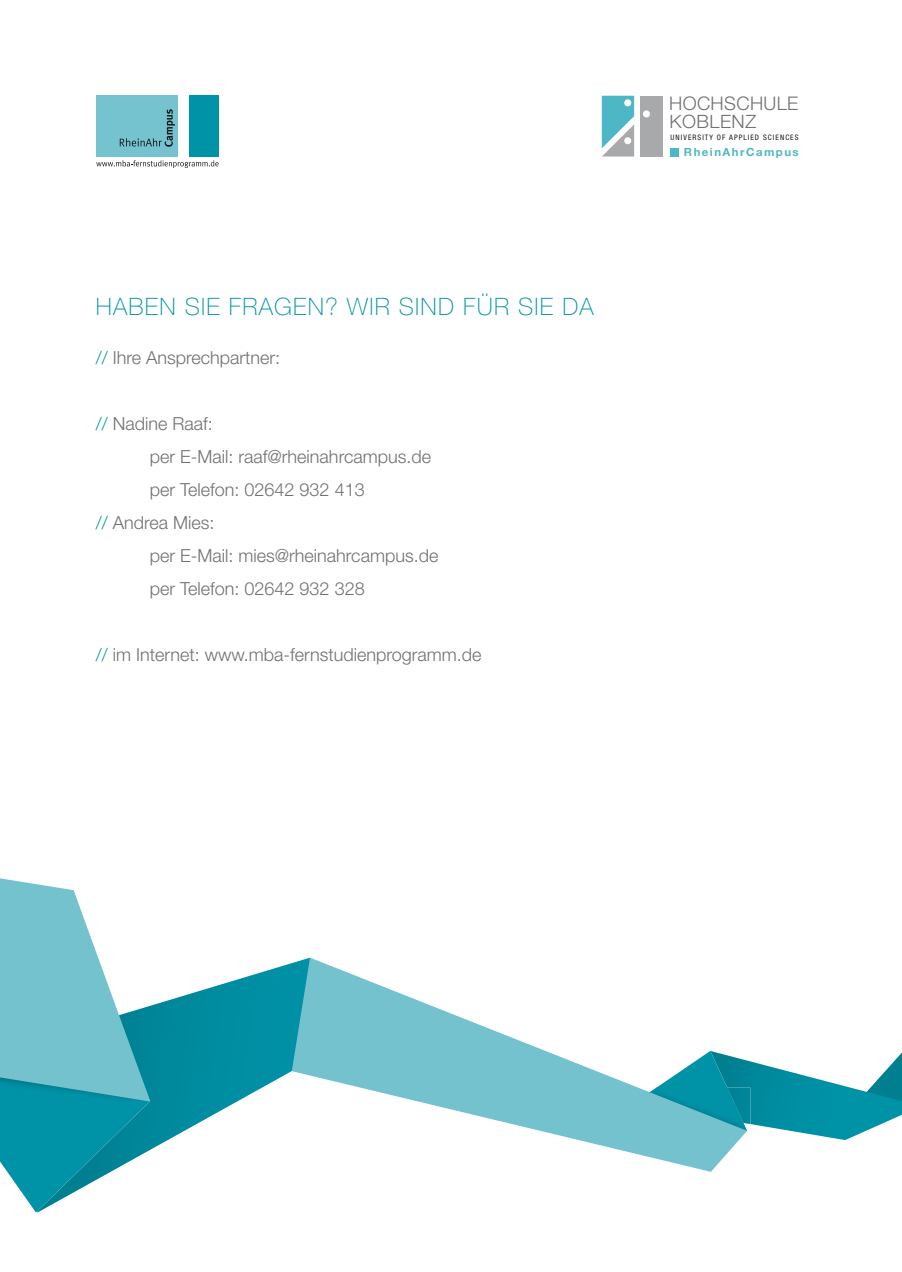
<style>
.page{position:relative;width:902px;height:1272px;background:#fff}
.page>*{position:absolute;margin:0;border:0;box-sizing:border-box;transform-origin:0 0}
.t1{font:100 24px "Helvetica Neue LT Pro";letter-spacing:.05em;color:#0093a8}
.t2{font:300 18.75px "Helvetica Neue LT Std";letter-spacing:.02em;color:#707173}
.t3{font:300 18.45px "Helvetica Neue LT Std";letter-spacing:.025em;color:#707173}
.t4{font:300 18px "Helvetica Neue LT Pro";color:#707173}
.t5{font:700 11.25px "Helvetica Neue LT Std";letter-spacing:.13em;color:#4eb7c5}
.t6{font:condensed 7.5px "Helvetica Neue LT Std";letter-spacing:.14em;color:#1a171c}
.s1{color:#0093a8}
</style>
<div class="page">
<div style="left:96px;top:96px;width:81px;height:61px;background:#75c3ce"></div>
<div style="left:189px;top:96px;width:29px;height:61px;background:#0093a8"></div>
<svg style="left:120px;top:109px;width:55px;height:38px"></svg>
<svg style="left:96px;top:160px;width:122px;height:8px"></svg>
<div style="left:640px;top:96px;width:22px;height:60px;background:#a7a9ab"></div>
<svg style="left:601px;top:96px;width:33px;height:60px;background:#81bfc8"></svg>
<div style="left:624px;top:99px;width:7px;height:7px;background:#fff;border-radius:50%"></div>
<div style="left:642px;top:110px;width:8px;height:7px;background:#fff;border-radius:50%"></div>
<div style="left:624px;top:137px;width:7px;height:7px;background:#fff;border-radius:50%"></div>
<div style="left:670px;top:148px;width:8px;height:8px;background:#4eb7c5"></div>
<svg style="left:747px;top:1053px;width:154px;height:87px"></svg>
<svg style="left:310px;top:957px;width:437px;height:214px"></svg>
<svg style="left:150px;top:957px;width:160px;height:193px"></svg>
<svg style="left:0;top:878px;width:150px;height:334px"></svg>
<h1 class="t1" style="left:96px;top:293px;width:499px">HABEN SIE FRAGEN? WIR SIND FÜR SIE DA</h1>
<p class="t4" style="left:96px;top:346px;width:186px"><span class="s1">//</span> Ihre Ansprechpartner:</p>
<p class="t4" style="left:96px;top:412px;width:119px"><span class="s1">//</span> Nadine Raaf:</p>
<p class="t4" style="left:150px;top:445px;width:283px">per E-Mail: raaf@rheinahrcampus.de</p>
<p class="t4" style="left:150px;top:478px;width:216px">per Telefon: 02642 932 413</p>
<p class="t4" style="left:96px;top:511px;width:120px"><span class="s1">//</span> Andrea Mies:</p>
<p class="t4" style="left:150px;top:544px;width:290px">per E-Mail: mies@rheinahrcampus.de</p>
<p class="t4" style="left:150px;top:577px;width:216px">per Telefon: 02642 932 328</p>
<p class="t4" style="left:96px;top:643px;width:387px"><span class="s1">//</span> im Internet: www.mba-fernstudienprogramm.de</p>
<p class="t2" style="left:669px;top:91px;width:131px">HOCHSCHULE</p>
<p class="t3" style="left:669px;top:110px;width:88px">KOBLENZ</p>
<p class="t6" style="left:670px;top:133px;width:129px">UNIVERSITY OF APPLIED SCIENCES</p>
<p class="t5" style="left:684px;top:145px;width:116px">RheinAhrCampus</p>
</div>
